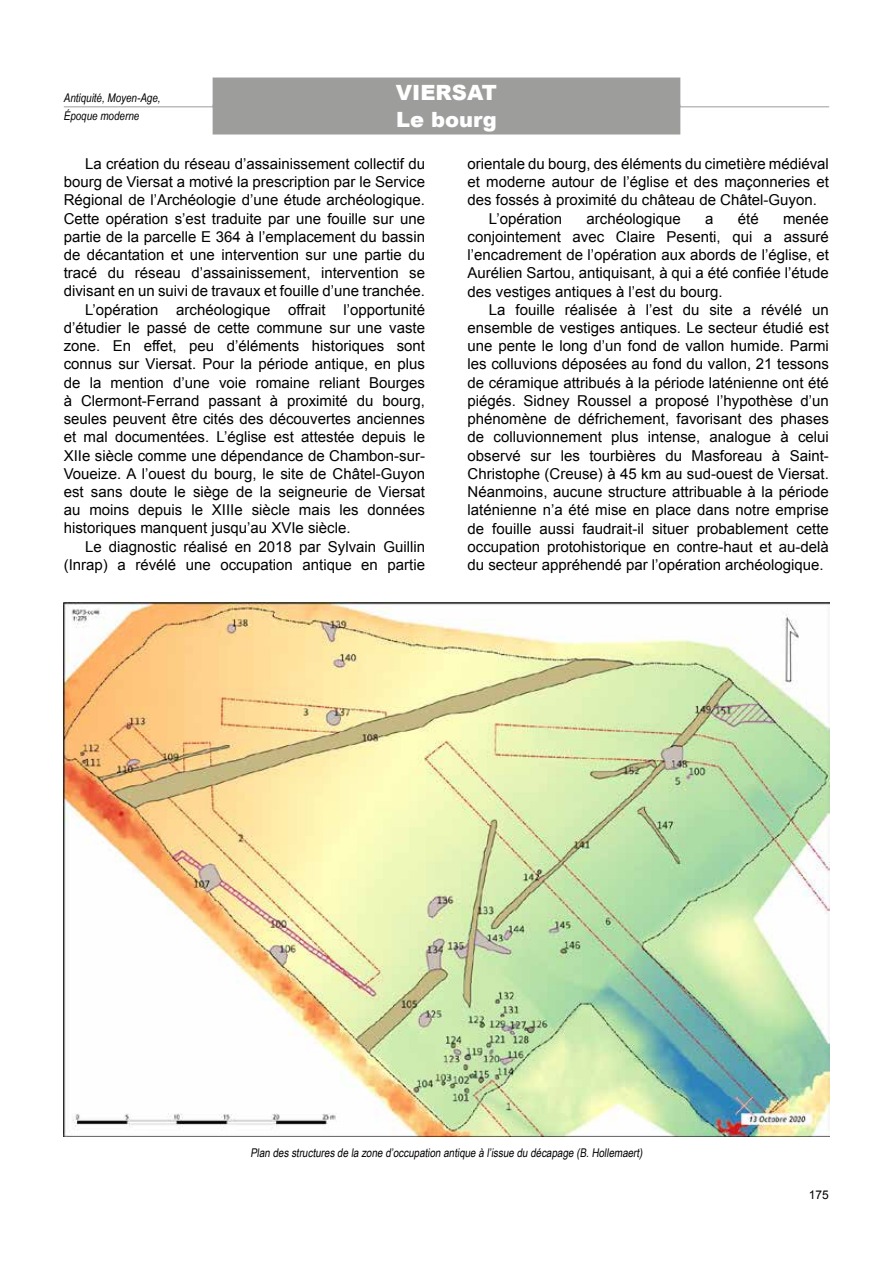
<style>
.page{position:relative;width:893px;height:1263px;background:#fff}
.page>*{position:absolute;margin:0;border:0;box-sizing:border-box;transform-origin:0 0}
.t1{font:900 21px/27px "Arial";color:#fff}
.t2{font:15px/18.3px "Arial";color:#000;text-align:justify}
.t3{font:12px "Arial Narrow";color:#000}
.t4{font:italic 12px/18px "Arial Narrow";color:#000}
.t5{font:12px "Arial";color:#000}
</style>
<div class="page">
<div style="left:213px;top:78px;width:467px;height:30px;background:#9d9d9c"></div>
<hr style="left:64px;top:106px;width:765px;height:1px;background:#9d9d9c">
<div style="left:213px;top:105px;width:467px;height:30px;background:#9d9d9c"></div>
<img style="left:64px;top:603px;width:765px;height:533px">
<h1 class="t1" style="left:396px;top:78px;width:103px">VIERSAT<br>Le bourg</h1>
<p class="t4" style="left:64px;top:88px;width:98px">Antiquité, Moyen-Age,<br>Époque moderne</p>
<p class="t2" style="left:85px;top:155px;width:341px">La création du réseau d’assainissement collectif du</p>
<p class="t2" style="left:64px;top:173px;width:363px">bourg de Viersat a motivé la prescription par le Service</p>
<p class="t2" style="left:64px;top:191px;width:363px">Régional de l’Archéologie d’une étude archéologique.</p>
<p class="t2" style="left:64px;top:209px;width:363px">Cette opération s’est traduite par une fouille sur une</p>
<p class="t2" style="left:64px;top:228px;width:363px">partie de la parcelle E 364 à l’emplacement du bassin</p>
<p class="t2" style="left:64px;top:246px;width:363px">de décantation et une intervention sur une partie du</p>
<p class="t2" style="left:64px;top:264px;width:363px">tracé du réseau d’assainissement, intervention se</p>
<p class="t2" style="left:64px;top:282px;width:363px">divisant en un suivi de travaux et fouille d’une tranchée.</p>
<p class="t2" style="left:85px;top:300px;width:341px">L’opération archéologique offrait l’opportunité</p>
<p class="t2" style="left:64px;top:319px;width:363px">d’étudier le passé de cette commune sur une vaste</p>
<p class="t2" style="left:64px;top:337px;width:363px">zone. En effet, peu d’éléments historiques sont</p>
<p class="t2" style="left:64px;top:355px;width:363px">connus sur Viersat. Pour la période antique, en plus</p>
<p class="t2" style="left:64px;top:373px;width:363px">de la mention d’une voie romaine reliant Bourges</p>
<p class="t2" style="left:64px;top:392px;width:363px">à Clermont-Ferrand passant à proximité du bourg,</p>
<p class="t2" style="left:64px;top:410px;width:363px">seules peuvent être cités des découvertes anciennes</p>
<p class="t2" style="left:64px;top:428px;width:363px">et mal documentées. L’église est attestée depuis le</p>
<p class="t2" style="left:64px;top:446px;width:363px">XIIe siècle comme une dépendance de Chambon-sur-</p>
<p class="t2" style="left:64px;top:464px;width:363px">Voueize. A l’ouest du bourg, le site de Châtel-Guyon</p>
<p class="t2" style="left:64px;top:483px;width:363px">est sans doute le siège de la seigneurie de Viersat</p>
<p class="t2" style="left:64px;top:501px;width:363px">au moins depuis le XIIIe siècle mais les données</p>
<p class="t2" style="left:64px;top:519px;width:288px">historiques manquent jusqu’au XVIe siècle.</p>
<p class="t2" style="left:85px;top:537px;width:341px">Le diagnostic réalisé en 2018 par Sylvain Guillin</p>
<p class="t2" style="left:64px;top:556px;width:363px">(Inrap) a révélé une occupation antique en partie</p>
<p class="t2" style="left:468px;top:155px;width:363px">orientale du bourg, des éléments du cimetière médiéval</p>
<p class="t2" style="left:468px;top:173px;width:363px">et moderne autour de l’église et des maçonneries et</p>
<p class="t2" style="left:468px;top:191px;width:351px">des fossés à proximité du château de Châtel-Guyon.</p>
<p class="t2" style="left:489px;top:209px;width:75px">L’opération</p>
<p class="t2" style="left:587px;top:209px;width:96px">archéologique</p>
<p class="t2" style="left:705px;top:209px;width:10px">a</p>
<p class="t2" style="left:738px;top:209px;width:22px">été</p>
<p class="t2" style="left:468px;top:209px;width:363px;text-indent:315px">menée conjointement avec Claire Pesenti, qui a assuré l’encadrement de l’opération aux abords de l’église, et Aurélien Sartou, antiquisant, à qui a été confiée l’étude des vestiges antiques à l’est du bourg.</p>
<p class="t2" style="left:468px;top:300px;width:363px;text-indent:21px">La fouille réalisée à l’est du site a révélé un ensemble de vestiges antiques. Le secteur étudié est une pente le long d’un fond de vallon humide. Parmi les colluvions déposées au fond du vallon, 21 tessons de céramique attribués à la période laténienne ont été piégés. Sidney Roussel a proposé l’hypothèse d’un phénomène de défrichement, favorisant des phases de colluvionnement plus intense, analogue à celui observé sur les tourbières du Masforeau à Saint-Christophe (Creuse) à 45 km au sud-ouest de Viersat.<br>Néanmoins, aucune structure attribuable à la période laténienne n’a été mise en place dans notre emprise de fouille aussi faudrait-il situer probablement cette occupation protohistorique en contre-haut et au-delà du secteur appréhendé par l’opération archéologique.</p>
<p class="t3" style="left:250px;top:1144px;width:396px">Plan des structures de la zone d’occupation antique à l’issue du décapage (B.Hollemaert)</p>
<p class="t5" style="left:809px;top:1187px;width:22px">175</p>
</div>
